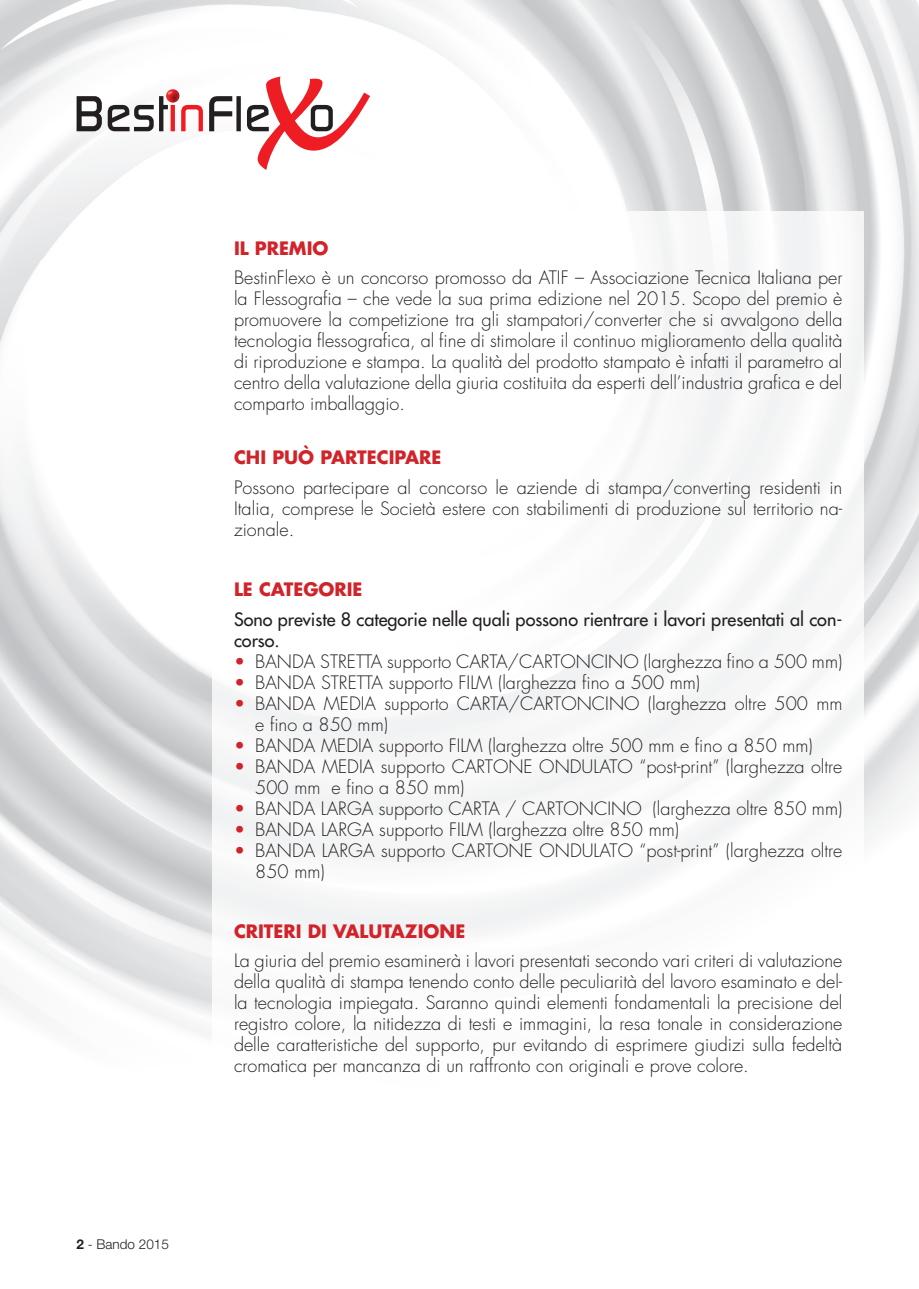
<style>
.page{position:relative;width:919px;height:1289px;background:#fff}
.page>*{position:absolute;margin:0;border:0;box-sizing:border-box;transform-origin:0 0}
.t1{font:300 18px/21px "Futura";color:#231f20;text-align:justify}
.t2{font:18px/21px "Futura";color:#231f20}
.t3{font:700 18px "Futura";color:#d1232a}
.t4{font:300 13.5px "Helvetica Neue";color:#231f20}
.s1{font-weight:700}
.s2{color:#d1232a}
</style>
<div class="page">
<img style="left:0;top:0;width:918px;height:260px">
<img style="left:863px;top:260px;width:55px;height:579px">
<svg style="left:209px;top:77px;width:161px;height:93px"></svg>
<svg style="left:77px;top:89px;width:126px;height:42px"></svg>
<img style="left:213px;top:212px;width:650px;height:725px">
<p class="t4" style="left:77px;top:1235px;width:94px"><span class="s1">2</span> - Bando 2015</p>
<p class="t3" style="left:234px;top:235px;width:96px">IL PREMIO</p>
<p class="t1" style="left:234px;top:267px;width:610px">BestinFlexo è un concorso promosso da ATIF – Associazione Tecnica Italiana per la Flessografia – che vede la sua prima edizione nel 2015. Scopo del premio è promuovere la competizione tra gli stampatori/converter che si avvalgono della tecnologia flessografica, al fine di stimolare il continuo miglioramento della qualità di riproduzione e stampa. La qualità del prodotto stampato è infatti il parametro al centro della valutazione della giuria costituita da esperti dell’industria grafica e del comparto imballaggio.</p>
<p class="t3" style="left:234px;top:445px;width:209px">CHI PUÒ PARTECIPARE</p>
<p class="t1" style="left:234px;top:477px;width:610px">Possono partecipare al concorso le aziende di stampa/converting residenti in Italia, comprese le Società estere con stabilimenti di produzione sul territorio na&shy;zionale.</p>
<p class="t3" style="left:234px;top:576px;width:130px">LE CATEGORIE</p>
<p class="t2" style="left:234px;top:608px;width:610px">Sono previste 8 categorie nelle quali possono rientrare i lavori presentati al con&shy;corso.</p>
<p class="t1" style="left:234px;top:650px;width:610px"><span class="s2">•</span> BANDA STRETTA supporto CARTA/CARTONCINO (larghezza fino a 500 mm)</p>
<p class="t1" style="left:234px;top:671px;width:467px"><span class="s2">•</span> BANDA STRETTA supporto FILM (larghezza fino a 500 mm)</p>
<p class="t1" style="left:255px;top:692px;width:588px;text-indent:-21px"><span class="s2">•</span> BANDA MEDIA supporto CARTA/CARTONCINO (larghezza oltre 500 mm e fino a 850 mm)</p>
<p class="t1" style="left:234px;top:734px;width:580px"><span class="s2">•</span> BANDA MEDIA supporto FILM (larghezza oltre 500 mm e fino a 850 mm)</p>
<p class="t1" style="left:255px;top:755px;width:588px;text-indent:-21px"><span class="s2">•</span> BANDA MEDIA supporto CARTONE ONDULATO “post-print” (larghezza oltre<br>500 mm e fino a 850 mm)</p>
<p class="t1" style="left:234px;top:797px;width:610px"><span class="s2">•</span> BANDA LARGA supporto CARTA / CARTONCINO (larghezza oltre 850 mm)</p>
<p class="t1" style="left:234px;top:818px;width:446px"><span class="s2">•</span> BANDA LARGA supporto FILM (larghezza oltre 850 mm)</p>
<p class="t1" style="left:255px;top:839px;width:588px;text-indent:-21px"><span class="s2">•</span> BANDA LARGA supporto CARTONE ONDULATO “post-print” (larghezza oltre<br>850 mm)</p>
<p class="t3" style="left:234px;top:918px;width:233px">CRITERI DI VALUTAZIONE</p>
<p class="t1" style="left:234px;top:950px;width:610px">La giuria del premio esaminerà i lavori presentati secondo vari criteri di valutazione della qualità di stampa tenendo conto delle peculiarità del lavoro esaminato e del&shy;la tecnologia impiegata. Saranno quindi elementi fondamentali la precisione del registro colore, la nitidezza di testi e immagini, la resa tonale in considerazione delle caratteristiche del supporto, pur evitando di esprimere giudizi sulla fedeltà cromatica per mancanza di un raffronto con originali e prove colore.</p>
</div>
